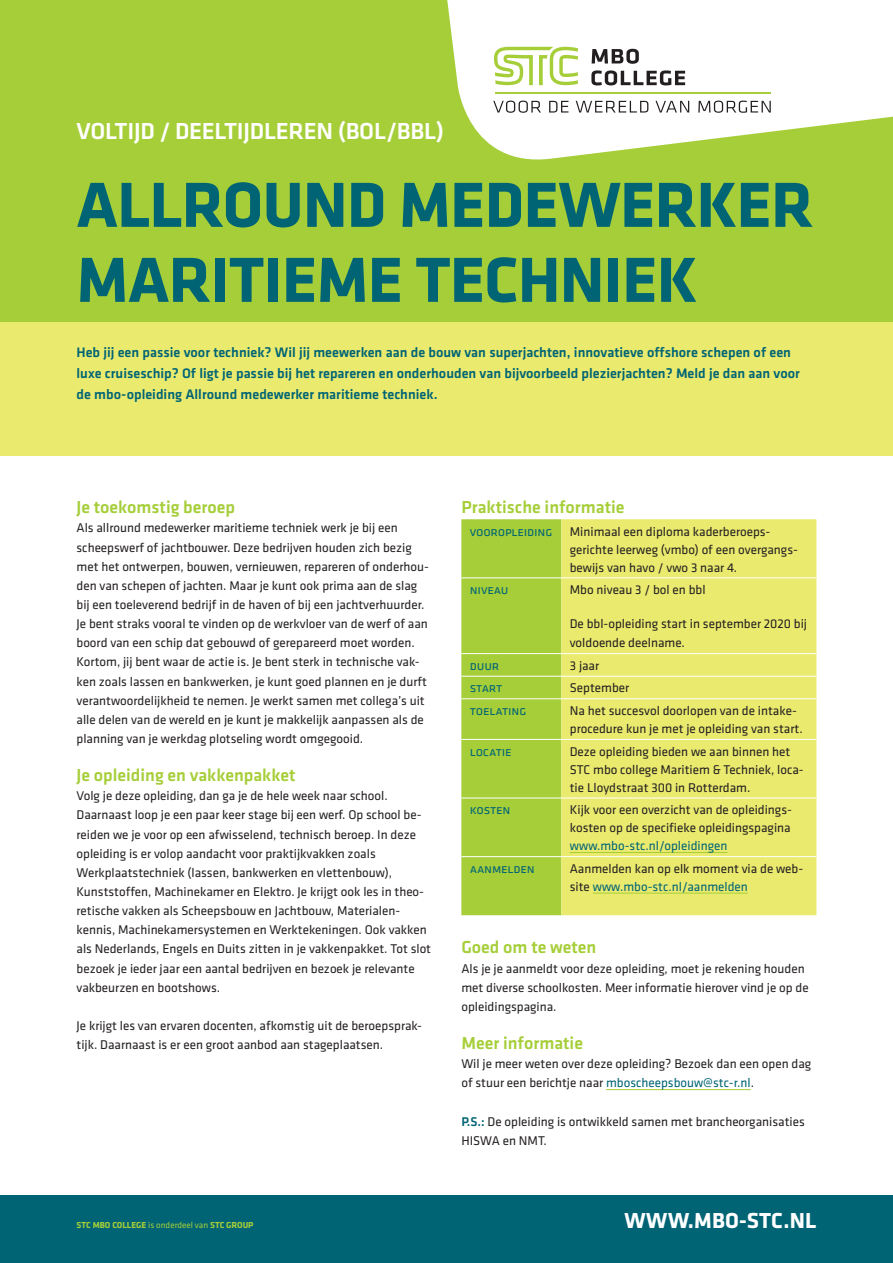
<style>
.page{position:relative;width:893px;height:1263px;background:#fff}
.page>*{position:absolute;margin:0;border:0;box-sizing:border-box;transform-origin:0 0}
.KOP_52pt{font:700 66px/75px "Klavika";letter-spacing:-.01em;color:#006474}
.KOP_subboven{font:500 24px "Klavika";letter-spacing:-.01em;color:#fff}
.t1{font:700 22.5px "Klavika";letter-spacing:.01em;color:#fff}
.KOP_sub{font:500 18px "Klavika";color:#a6ce39}
.TXT_plat{font:500 18px "Klavika";color:#a6ce39}
.TXT_inleiding{font:500 14.25px/21px "Klavika";color:#006474}
.TXT_plat-2{font:13.2px/19.2px "Klavika";color:#231f20}
.TABEL_txt{font:13.2px/18px "Klavika";color:#231f20}
.TABEL_sub{font:13.2px "Klavika";letter-spacing:-.015em;color:#006474}
.t2{font:700 9px "Klavika";color:#a6ce39}
.s1{color:#006474}
.s2{font-weight:500;color:#006474}
.s3{font-weight:400}
</style>
<div class="page">
<div style="left:0;top:322px;width:893px;height:134px;background:#eaea6f"></div>
<div style="left:0;top:1195px;width:893px;height:68px;background:#006474"></div>
<div style="left:0;top:0;width:893px;height:322px;background:#a6ce39"></div>
<svg style="left:447px;top:0;width:446px;height:160px;fill:#fff"></svg>
<svg style="left:494px;top:47px;width:84px;height:38px"></svg>
<svg style="left:493px;top:101px;width:48px;height:12px"></svg>
<svg style="left:549px;top:101px;width:19px;height:12px"></svg>
<svg style="left:576px;top:101px;width:72px;height:12px"></svg>
<svg style="left:655px;top:101px;width:34px;height:12px"></svg>
<svg style="left:698px;top:101px;width:73px;height:12px"></svg>
<hr style="left:495px;top:92px;width:276px;height:2px;background:#a6ce39">
<svg style="left:592px;top:49px;width:47px;height:15px"></svg>
<svg style="left:591px;top:70px;width:94px;height:15px"></svg>
<hr style="left:606px;top:1089px;width:145px;height:1px;background:#a6ce39">
<div style="left:461px;top:519px;width:100px;height:396px;background:#a6ce39"></div>
<div style="left:561px;top:519px;width:255px;height:396px;background:#eaea6f"></div>
<hr style="left:461px;top:577px;width:100px;height:1px;background:#fff">
<hr style="left:561px;top:577px;width:255px;height:1px;background:#fff">
<hr style="left:461px;top:653px;width:100px;height:1px;background:#fff">
<hr style="left:561px;top:653px;width:255px;height:1px;background:#fff">
<hr style="left:461px;top:676px;width:100px;height:1px;background:#fff">
<hr style="left:561px;top:676px;width:255px;height:1px;background:#fff">
<hr style="left:461px;top:698px;width:100px;height:1px;background:#fff">
<hr style="left:561px;top:698px;width:255px;height:1px;background:#fff">
<hr style="left:461px;top:739px;width:100px;height:1px;background:#fff">
<hr style="left:561px;top:739px;width:255px;height:1px;background:#fff">
<hr style="left:461px;top:798px;width:100px;height:1px;background:#fff">
<hr style="left:561px;top:798px;width:255px;height:1px;background:#fff">
<hr style="left:461px;top:856px;width:100px;height:1px;background:#fff">
<hr style="left:561px;top:856px;width:255px;height:1px;background:#fff">
<hr style="left:570px;top:852px;width:157px;height:1px;background:#a6ce39">
<hr style="left:593px;top:893px;width:155px;height:1px;background:#a6ce39">
<p class="KOP_subboven" style="left:77px;top:118px;width:369px">VOLTIJD / DEELTIJDLEREN (BOL/BBL)</p>
<p class="KOP_52pt" style="left:77px;top:169px;width:739px">ALLROUND MEDEWERKER<br>MARITIEME TECHNIEK</p>
<p class="TXT_inleiding" style="left:77px;top:342px;width:725px">Heb jij een passie voor techniek? Wil jij meewerken aan de bouw van superjachten, innovatieve offshore schepen of een luxe cruiseschip? Of ligt je passie bij het repareren en onderhouden van bijvoorbeeld plezierjachten? Meld je dan aan voor de mbo-opleiding Allround medewerker maritieme techniek.</p>
<p class="TXT_plat" style="left:77px;top:497px;width:160px">Je toekomstig beroep</p>
<p class="TXT_plat-2" style="left:77px;top:519px;width:354px">Als allround medewerker maritieme techniek werk je bij een scheepswerf of jachtbouwer. Deze bedrijven houden zich bezig met het ontwerpen, bouwen, vernieuwen, repareren of onderhou&shy;den van schepen of jachten. Maar je kunt ook prima aan de slag bij een toeleverend bedrijf in de haven of bij een jachtverhuurder.<br>Je bent straks vooral te vinden op de werkvloer van de werf of aan boord van een schip dat gebouwd of gerepareerd moet worden.<br>Kortom, jij bent waar de actie is. Je bent sterk in technische vak&shy;ken zoals lassen en bankwerken, je kunt goed plannen en je durft verantwoordelijkheid te nemen. Je werkt samen met collega’s uit alle delen van de wereld en je kunt je makkelijk aanpassen als de planning van je werkdag plotseling wordt omgegooid.</p>
<p class="KOP_sub" style="left:77px;top:765px;width:220px">Je opleiding en vakkenpakket</p>
<p class="TXT_plat-2" style="left:77px;top:786px;width:356px">Volg je deze opleiding, dan ga je de hele week naar school.<br>Daarnaast loop je een paar keer stage bij een werf. Op school be&shy;reiden we je voor op een afwisselend, technisch beroep. In deze opleiding is er volop aandacht voor praktijkvakken zoals Werkplaatstechniek (lassen, bankwerken en vlettenbouw), Kunststoffen, Machinekamer en Elektro. Je krijgt ook les in theo&shy;retische vakken als Scheepsbouw en Jachtbouw, Materialen&shy;kennis, Machinekamersystemen en Werktekeningen. Ook vakken als Nederlands, Engels en Duits zitten in je vakkenpakket. Tot slot bezoek je ieder jaar een aantal bedrijven en bezoek je relevante vakbeurzen en bootshows.</p>
<p class="TXT_plat-2" style="left:77px;top:1016px;width:347px">Je krijgt les van ervaren docenten, afkomstig uit de beroepsprak&shy;tijk. Daarnaast is er een groot aanbod aan stageplaatsen.</p>
<p class="KOP_sub" style="left:461px;top:497px;width:165px">Praktische informatie</p>
<p class="TABEL_sub" style="left:470px;top:524px;width:84px">vooropleiding</p>
<p class="TABEL_txt" style="left:570px;top:522px;width:230px">Minimaal een diploma kaderberoeps&shy;gerichte leerweg (vmbo) of een overgangs&shy;bewijs van havo / vwo 3 naar 4.</p>
<p class="TABEL_sub" style="left:470px;top:582px;width:40px">niveau</p>
<p class="TABEL_txt" style="left:570px;top:581px;width:137px">Mbo niveau 3 / bol en bbl</p>
<p class="TXT_plat-2" style="left:570px;top:614px;width:239px">De bbl-opleiding start in september 2020 bij voldoende deelname.</p>
<p class="TABEL_sub" style="left:470px;top:658px;width:31px">duur</p>
<p class="TABEL_txt" style="left:570px;top:657px;width:31px">3 jaar</p>
<p class="TABEL_sub" style="left:470px;top:681px;width:34px">start</p>
<p class="TABEL_txt" style="left:570px;top:679px;width:61px">September</p>
<p class="TABEL_sub" style="left:470px;top:703px;width:58px">toelating</p>
<p class="TABEL_txt" style="left:570px;top:702px;width:234px">Na het succesvol doorlopen van de intake&shy;procedure kun je met je opleiding van start.</p>
<p class="TABEL_sub" style="left:470px;top:744px;width:43px">locatie</p>
<p class="TABEL_txt" style="left:570px;top:742px;width:235px">Deze opleiding bieden we aan binnen het<br>STC mbo college Maritiem &amp; Techniek, loca&shy;tie Lloydstraat 300 in Rotterdam.</p>
<p class="TABEL_sub" style="left:470px;top:803px;width:42px">kosten</p>
<p class="TABEL_txt" style="left:570px;top:801px;width:224px;text-align:justify">Kijk voor een overzicht van de opleidings&shy;kosten op de specifieke opleidingspagina <span class="s1">www.mbo-stc.nl/opleidingen</span></p>
<p class="TABEL_sub" style="left:470px;top:861px;width:66px">aanmelden</p>
<p class="TABEL_txt" style="left:570px;top:860px;width:235px">Aanmelden kan op elk moment via de web&shy;site <span class="s1">www.mbo-stc.nl/aanmelden</span></p>
<p class="KOP_sub" style="left:461px;top:938px;width:137px">Goed om te weten</p>
<p class="TXT_plat-2" style="left:461px;top:959px;width:349px">Als je je aanmeldt voor deze opleiding, moet je rekening houden met diverse schoolkosten. Meer informatie hierover vind je op de opleidingspagina.</p>
<p class="KOP_sub" style="left:461px;top:1033px;width:123px">Meer informatie</p>
<p class="TXT_plat-2" style="left:461px;top:1054px;width:351px">Wil je meer weten over deze opleiding? Bezoek dan een open dag of stuur een berichtje naar <span class="s1">mboscheepsbouw@stc-r.nl</span>.</p>
<p class="TXT_plat-2" style="left:461px;top:1112px;width:345px"><span class="s2">P.S.:</span> De opleiding is ontwikkeld samen met brancheorganisaties<br>HISWA en NMT.</p>
<p class="t2" style="left:77px;top:1220px;width:179px">STC MBO COLLEGE <span class="s3">is onderdeel van</span> STC GROUP</p>
<h3 class="t1" style="left:624px;top:1208px;width:194px">WWW.MBO-STC.NL</h3>
</div>
